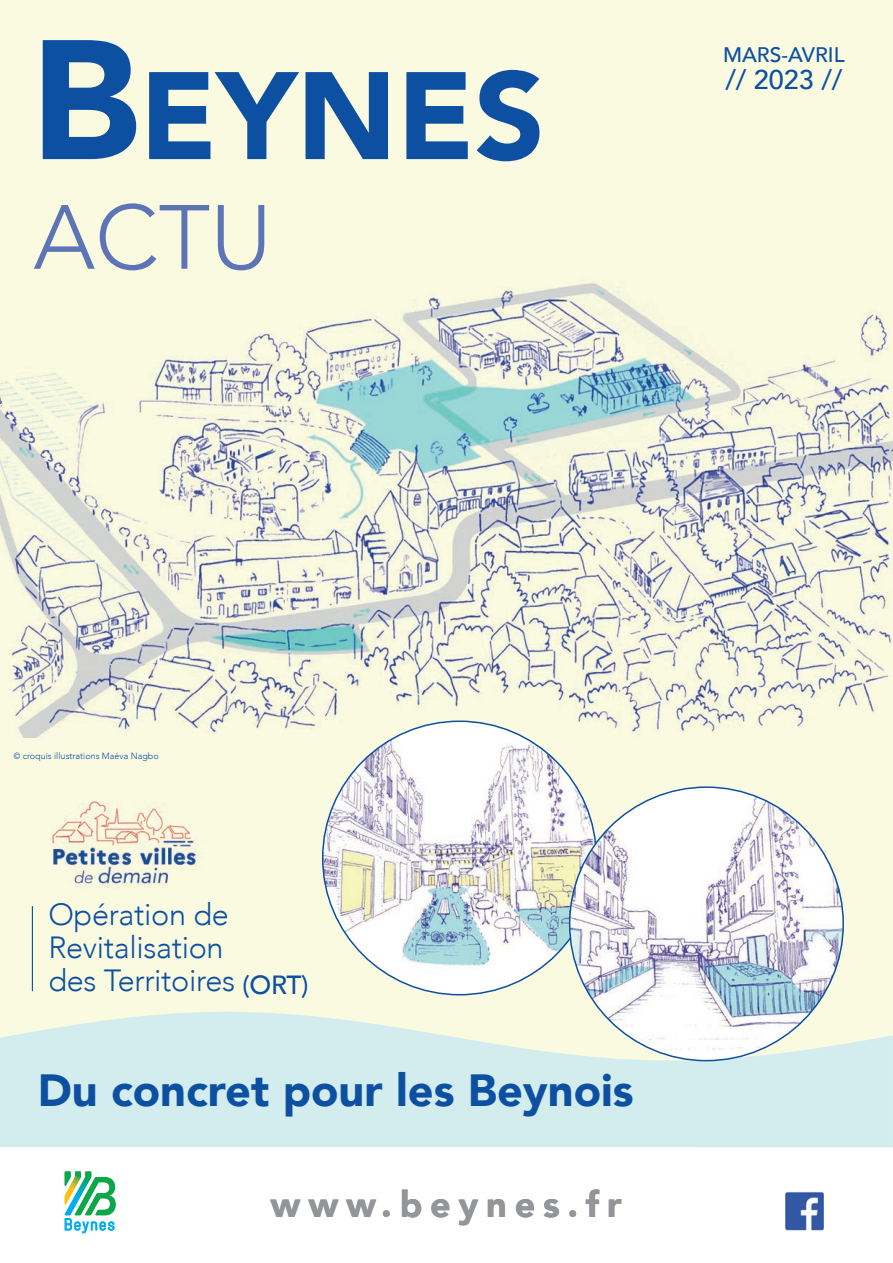
<style>
.page{position:relative;width:893px;height:1263px;background:#fff}
.page>*{position:absolute;margin:0;border:0;box-sizing:border-box;transform-origin:0 0}
.t1{font:900 122.85px "Avenir";color:#0d50a1}
.t2{font:300 90px "Avenir";color:#5d74b6}
.t3{font:900 45px "Avenir";color:#0d50a1}
.t4{font:900 36px "Avenir";letter-spacing:.215em;color:#939598}
.t5{font:300 30.6px/33px "Avenir";letter-spacing:-.01em;color:#0d50a1}
.t6{font:500 27px "Avenir";color:#0d50a1}
.t7{font:500 21px "Avenir";color:#0d50a1}
.t8{font:300 9px "Avenir";color:#0d50a1}
.s1{font-size:168px}
.s2{font-weight:400}
</style>
<div class="page">
<div style="left:0;top:0;width:892px;height:1099px;background:#f9fae0"></div>
<img style="left:0;top:283px;width:892px;height:455px">
<img style="left:785px;top:1192px;width:39px;height:39px">
<svg style="left:64px;top:1171px;width:52px;height:62px"></svg>
<svg style="left:0;top:1012px;width:892px;height:135px;background:#d7eeec"></svg>
<img style="left:322px;top:721px;width:274px;height:273px;border-radius:137px">
<img style="left:569px;top:787px;width:274px;height:273px;border-radius:137px">
<img style="left:52px;top:801px;width:151px;height:86px">
<hr style="left:32px;top:906px;width:1px;height:85px;background:#0d50a1">
<h1 class="t1" style="left:31px;top:11px;width:515px"><span class="s1">B</span>EYNES</h1>
<h2 class="t2" style="left:33px;top:184px;width:240px">ACTU</h2>
<p class="t7" style="left:723px;top:37px;width:123px">MARS-AVRIL</p>
<p class="t6" style="left:725px;top:57px;width:119px">// 2023 //</p>
<p class="t8" style="left:14px;top:750px;width:146px"><span class="s2">©</span> croquis illustrations Maéva Nagbo</p>
<p class="t5" style="left:48px;top:898px;width:261px">Opération de<br>Revitalisation<br>des Territoires <sub>(ORT)</sub></p>
<h3 class="t3" style="left:38px;top:1051px;width:597px">Du concret pour les Beynois</h3>
<p class="t4" style="left:270px;top:1173px;width:352px">www.beynes.fr</p>
</div>
